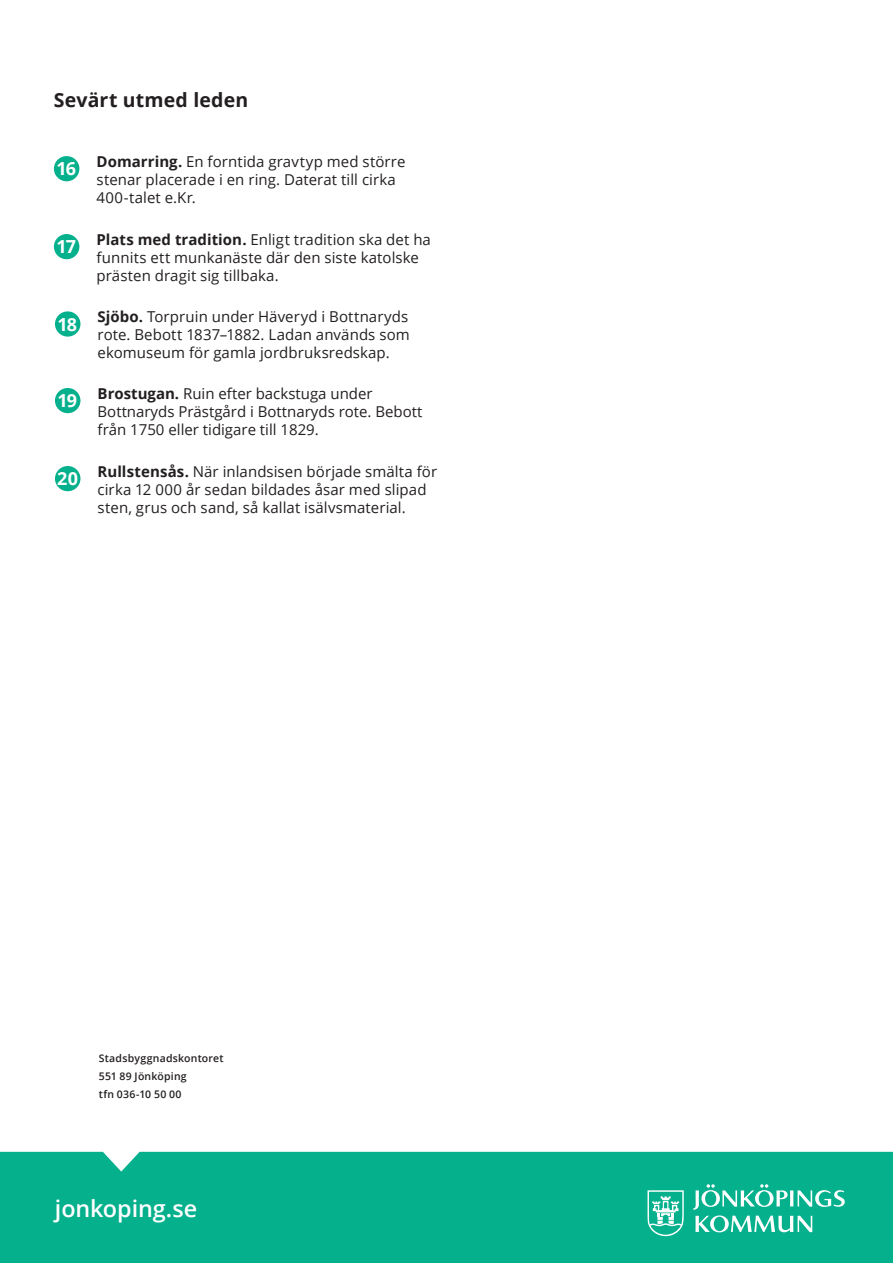
<style>
.page{position:relative;width:893px;height:1263px;background:#fff}
.page>*{position:absolute;margin:0;border:0;box-sizing:border-box;transform-origin:0 0}
.t1{font:600 23.4px "Open Sans";letter-spacing:-.005em;color:#fff}
.Underrubrik_2{font:700 19.5px "Open Sans";letter-spacing:.005em;color:#231f20}
.t2{font:700 18px "Open Sans";color:#fff}
.t3{font:15px/18px "Open Sans";letter-spacing:.005em;color:#231f20}
.Infotext{font:600 10.5px "Open Sans";letter-spacing:.02em;color:#231f20}
.s1{font-weight:700}
</style>
<div class="page">
<div style="left:0;top:1152px;width:893px;height:111px;background:#05b08d"></div>
<div style="left:54px;top:156px;width:25px;height:25px;background:#05b08d;border-radius:50%"></div>
<div style="left:54px;top:234px;width:25px;height:25px;background:#05b08d;border-radius:50%"></div>
<div style="left:55px;top:311px;width:25px;height:26px;background:#05b08d;border-radius:50%"></div>
<div style="left:55px;top:388px;width:25px;height:25px;background:#05b08d;border-radius:50%"></div>
<div style="left:55px;top:466px;width:25px;height:25px;background:#05b08d;border-radius:50%"></div>
<svg style="left:693px;top:1184px;width:152px;height:48px"></svg>
<svg style="left:647px;top:1190px;width:37px;height:46px"></svg>
<p class="Underrubrik_2" style="left:54px;top:86px;width:196px">Sevärt utmed leden</p>
<p class="t2" style="left:57px;top:156px;width:21px">16</p>
<p class="t3" style="left:97px;top:152px;width:310px"><span class="s1">Domarring.</span> En forntida gravtyp med större stenar placerade i en ring. Daterat till cirka<br>400-talet e.Kr.</p>
<p class="t2" style="left:57px;top:234px;width:20px">17</p>
<p class="t3" style="left:97px;top:230px;width:336px"><span class="s1">Plats med tradition.</span> Enligt tradition ska det ha funnits ett munkanäste där den siste katolske prästen dragit sig tillbaka.</p>
<p class="t2" style="left:58px;top:311px;width:20px">18</p>
<p class="t3" style="left:98px;top:307px;width:314px;text-align:justify"><span class="s1">Sjöbo.</span> Torpruin under Häveryd i Bottnaryds rote. Bebott 1837–1882. Ladan används som ekomuseum för gamla jordbruksredskap.</p>
<p class="t2" style="left:58px;top:388px;width:20px">19</p>
<p class="t3" style="left:98px;top:384px;width:326px"><span class="s1">Brostugan.</span> Ruin efter backstuga under<br>Bottnaryds Prästgård i Bottnaryds rote. Bebott från 1750 eller tidigare till 1829.</p>
<p class="t2" style="left:57px;top:466px;width:22px">20</p>
<p class="t3" style="left:98px;top:462px;width:341px"><span class="s1">Rullstensås.</span> När inlandsisen började smälta för cirka 12 000 år sedan bildades åsar med slipad sten, grus och sand, så kallat isälvsmaterial.</p>
<p class="Infotext" style="left:99px;top:1051px;width:126px">Stadsbyggnadskontoret</p>
<p class="Infotext" style="left:99px;top:1069px;width:89px">551 89 Jönköping</p>
<p class="Infotext" style="left:99px;top:1087px;width:84px">tfn 036-10 50 00</p>
<p class="t1" style="left:55px;top:1193px;width:144px">jonkoping.se</p>
</div>
